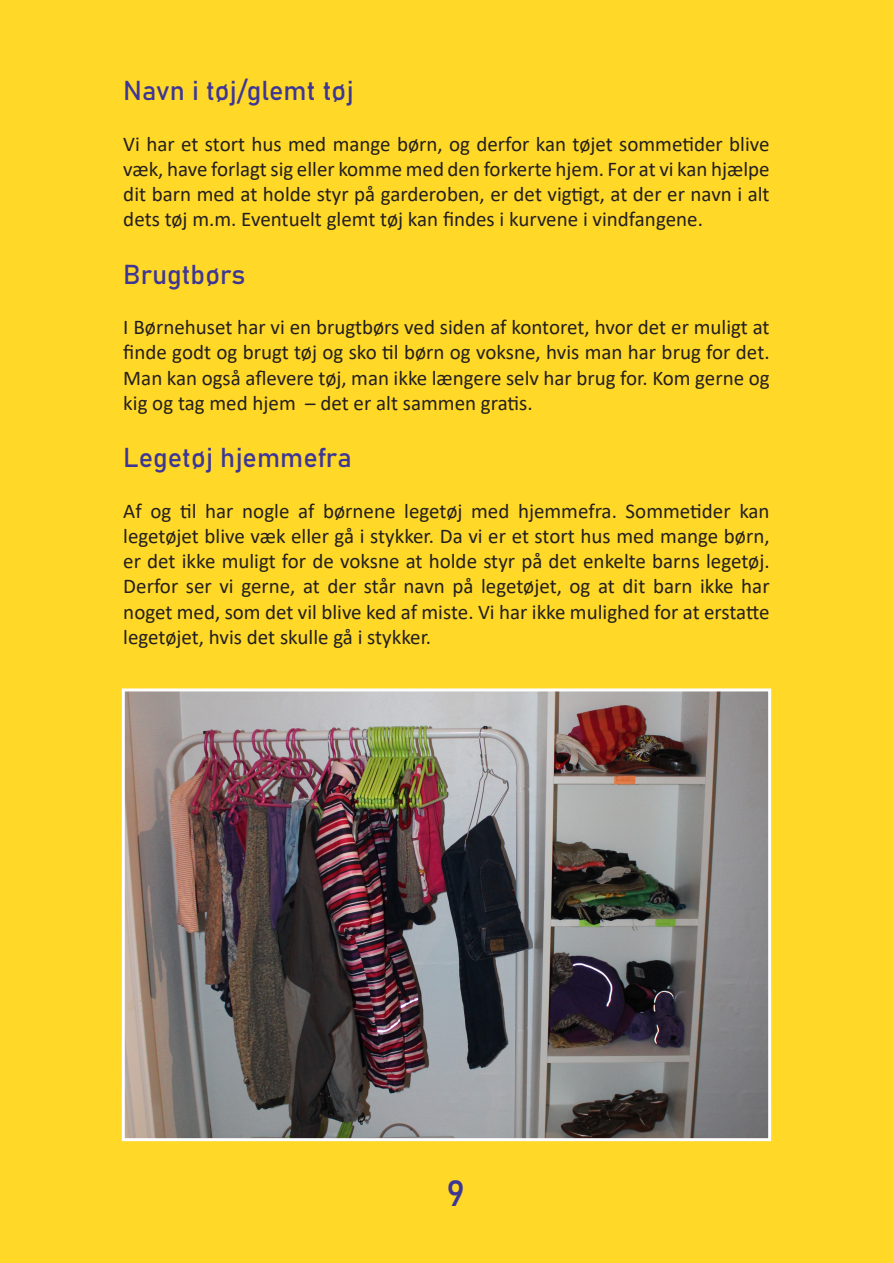
<style>
.page{position:relative;width:893px;height:1263px;background:#ffd828}
.page>*{position:absolute;margin:0;border:0;box-sizing:border-box;transform-origin:0 0}
.t1{font:36px "Bahnschrift";color:#3d3695}
.t2{font:27px "Bahnschrift";color:#3d3695}
.t3{font:21px/25.2px "Calibri";color:#231f20;text-align:justify}
</style>
<div class="page">
<img style="left:126px;top:692px;width:641px;height:445px">
<div style="left:122px;top:688px;width:649px;height:453px;border:3px solid #fff"></div>
<p class="t2" style="left:123px;top:70px;width:232px">Navn i tøj/glemt tøj</p>
<p class="t3" style="left:123px;top:130px;width:648px">Vi har et stort hus med mange børn, og derfor kan tøjet sommetider blive væk, have forlagt sig eller komme med den forkerte hjem. For at vi kan hjælpe dit barn med at holde styr på garderoben, er det vigtigt, at der er navn i alt dets tøj m.m. Eventuelt glemt tøj kan findes i kurvene i vindfangene.</p>
<p class="t2" style="left:123px;top:254px;width:124px">Brugtbørs</p>
<p class="t3" style="left:123px;top:314px;width:648px">I Børnehuset har vi en brugtbørs ved siden af kontoret, hvor det er muligt at finde godt og brugt tøj og sko til børn og voksne, hvis man har brug for det.<br>Man kan også aflevere tøj, man ikke længere selv har brug for. Kom gerne og kig og tag med hjem – det er alt sammen gratis.</p>
<p class="t2" style="left:123px;top:437px;width:230px">Legetøj hjemmefra</p>
<p class="t3" style="left:123px;top:498px;width:648px">Af og til har nogle af børnene legetøj med hjemmefra. Sommetider kan legetøjet blive væk eller gå i stykker. Da vi er et stort hus med mange børn, er det ikke muligt for de voksne at holde styr på det enkelte barns legetøj.<br>Derfor ser vi gerne, at der står navn på legetøjet, og at dit barn ikke har noget med, som det vil blive ked af miste. Vi har ikke mulighed for at erstatte legetøjet, hvis det skulle gå i stykker.</p>
<p class="t1" style="left:446px;top:1166px;width:20px">9</p>
</div>
